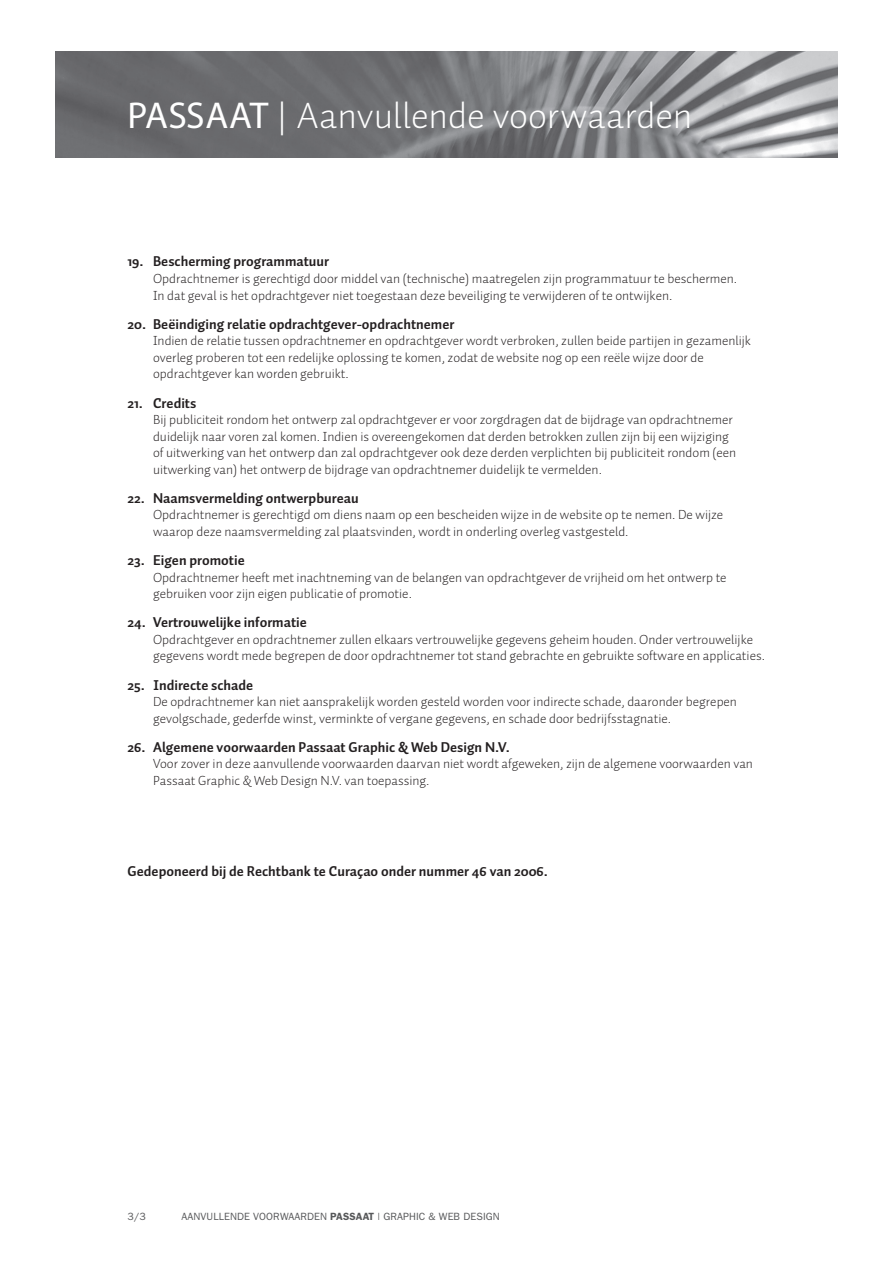
<style>
.page{position:relative;width:893px;height:1263px;background:#fff}
.page>*{position:absolute;margin:0;border:0;box-sizing:border-box;transform-origin:0 0}
.t1{font:300 37.5px "Auto 1";color:#fff}
.kopje{font:700 14.25px "Auto 1";color:#231f20}
.broodtekst{font:300 13.5px/16.5px "Auto 1";color:#231f20}
.t2{font:10.5px "Franklin Gothic";letter-spacing:.01em;color:#57585a}
.s1{font-family:"Myriad Pro";font-weight:400}
.s2{font-weight:600}
</style>
<div class="page">
<img style="left:55px;top:51px;width:783px;height:106px">
<h1 class="t1" style="left:128px;top:92px;width:566px"><span class="s1">PASSAAT</span> | Aanvullende voorwaarden</h1>
<p class="kopje" style="left:128px;top:253px;width:203px">19. Bescherming programmatuur</p>
<p class="broodtekst" style="left:153px;top:270px;width:586px">Opdrachtnemer is gerechtigd door middel van (technische) maatregelen zijn programmatuur te beschermen.<br>In dat geval is het opdrachtgever niet toegestaan deze beveiliging te verwijderen of te ontwijken.</p>
<p class="kopje" style="left:128px;top:315px;width:328px">20. Beëindiging relatie opdrachtgever-opdrachtnemer</p>
<p class="broodtekst" style="left:153px;top:332px;width:599px">Indien de relatie tussen opdrachtnemer en opdrachtgever wordt verbroken, zullen beide partijen in gezamenlijk overleg proberen tot een redelijke oplossing te komen, zodat de website nog op een reële wijze door de opdrachtgever kan worden gebruikt.</p>
<p class="kopje" style="left:128px;top:394px;width:70px">21. Credits</p>
<p class="broodtekst" style="left:153px;top:411px;width:585px">Bij publiciteit rondom het ontwerp zal opdrachtgever er voor zorgdragen dat de bijdrage van opdrachtnemer duidelijk naar voren zal komen. Indien is overeengekomen dat derden betrokken zullen zijn bij een wijziging of uitwerking van het ontwerp dan zal opdrachtgever ook deze derden verplichten bij publiciteit rondom (een uitwerking van) het ontwerp de bijdrage van opdrachtnemer duidelijk te vermelden.</p>
<p class="kopje" style="left:128px;top:489px;width:233px">22. Naamsvermelding ontwerpbureau</p>
<p class="broodtekst" style="left:153px;top:506px;width:572px">Opdrachtnemer is gerechtigd om diens naam op een bescheiden wijze in de website op te nemen. De wijze waarop deze naamsvermelding zal plaatsvinden, wordt in onderling overleg vastgesteld.</p>
<p class="kopje" style="left:128px;top:551px;width:119px">23. Eigen promotie</p>
<p class="broodtekst" style="left:153px;top:568px;width:575px">Opdrachtnemer heeft met inachtneming van de belangen van opdrachtgever de vrijheid om het ontwerp te gebruiken voor zijn eigen publicatie of promotie.</p>
<p class="kopje" style="left:128px;top:613px;width:181px">24. Vertrouwelijke informatie</p>
<p class="broodtekst" style="left:153px;top:631px;width:613px">Opdrachtgever en opdrachtnemer zullen elkaars vertrouwelijke gegevens geheim houden. Onder vertrouwelijke gegevens wordt mede begrepen de door opdrachtnemer tot stand gebrachte en gebruikte software en applicaties.</p>
<p class="kopje" style="left:128px;top:676px;width:127px">25. Indirecte schade</p>
<p class="broodtekst" style="left:153px;top:693px;width:585px">De opdrachtnemer kan niet aansprakelijk worden gesteld worden voor indirecte schade, daaronder begrepen gevolgschade, gederfde winst, verminkte of vergane gegevens, en schade door bedrijfsstagnatie.</p>
<p class="kopje" style="left:128px;top:738px;width:384px">26. Algemene voorwaarden Passaat Graphic &amp; Web Design N.V.</p>
<p class="broodtekst" style="left:153px;top:755px;width:601px">Voor zover in deze aanvullende voorwaarden daarvan niet wordt afgeweken, zijn de algemene voorwaarden van<br>Passaat Graphic &amp; Web Design N.V. van toepassing.</p>
<p class="kopje" style="left:128px;top:862px;width:422px">Gedeponeerd bij de Rechtbank te Curaçao onder nummer 46 van 2006.</p>
<p class="t2" style="left:128px;top:1211px;width:20px">3/3</p>
<p class="t2" style="left:182px;top:1211px;width:320px">AANVULLENDE VOORWAARDEN <span class="s2">PASSAAT</span> | GRAPHIC &amp; WEB DESIGN</p>
</div>
